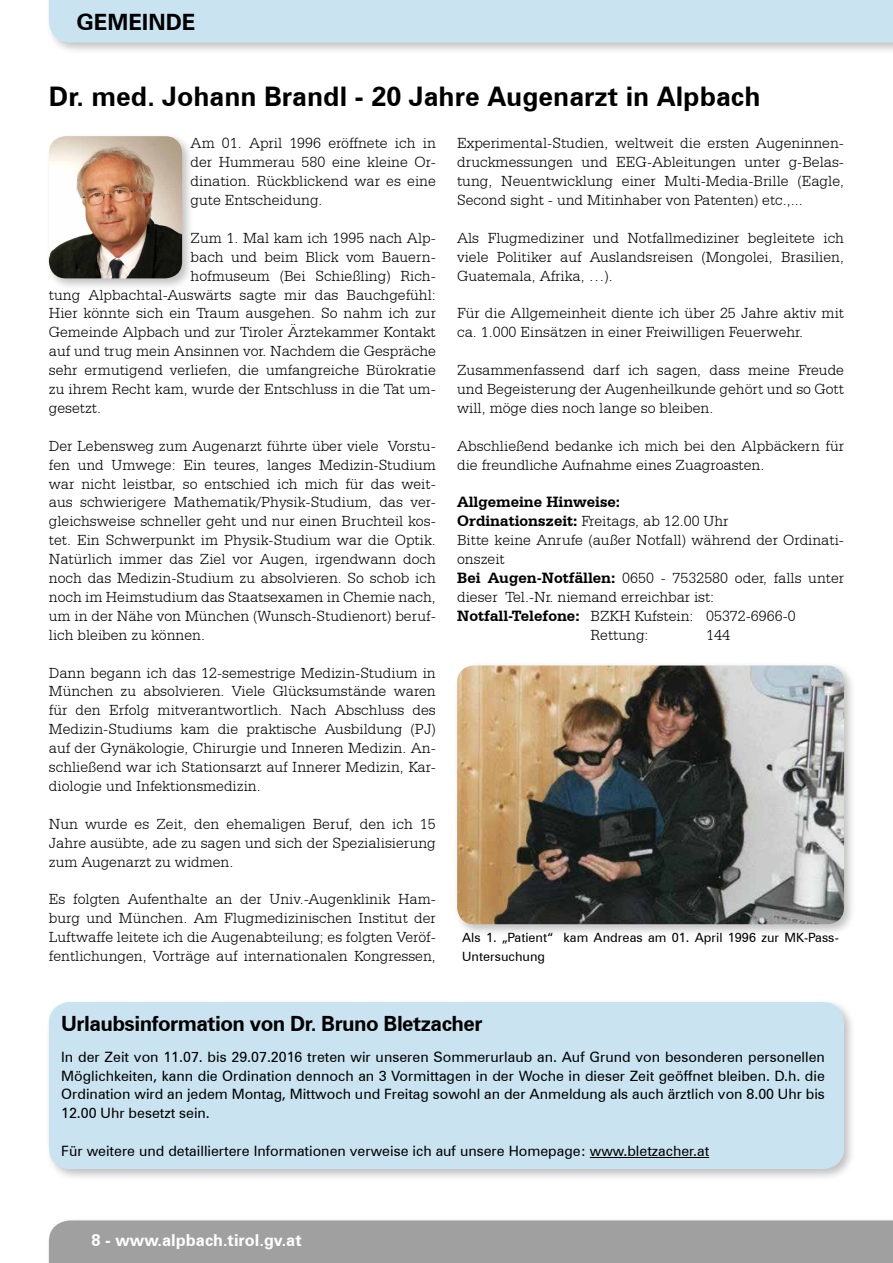
<style>
.page{position:relative;width:893px;height:1263px;background:#fff}
.page>*{position:absolute;margin:0;border:0;box-sizing:border-box;transform-origin:0 0}
.t1{font:700 27px "Zurich BT";color:#000}
.t2{font:700 22.5px "Zurich BT";color:#000}
.t3{font:700 21px "Zurich BT";letter-spacing:-.025em;color:#000}
.t4{font:700 16.5px "Zurich BT";color:#fff}
.t5{font:300 15.75px/18.9px "Serifa BT";color:#000;text-align:justify}
.t6{font:700 15.75px "Serifa BT";color:#000}
.t7{font:14.25px/18.9px "Zurich BT";color:#000;text-align:justify}
.t8{font:12.75px/18.9px "Zurich BT";color:#000}
.s1{font-weight:700}
</style>
<div class="page">
<div style="left:49px;top:1220px;width:844px;height:43px;background:#a1a0a0"></div>
<div style="left:45px;top:0;width:848px;height:55px;background:#000;opacity:.25"></div>
<div style="left:49px;top:0;width:844px;height:43px;background:#c9e4f0"></div>
<div style="left:453px;top:661px;width:403px;height:276px;background:#000;opacity:.25"></div>
<img style="left:457px;top:665px;width:387px;height:259px">
<div style="left:45px;top:998px;width:812px;height:183px;background:#000;opacity:.25"></div>
<div style="left:49px;top:1002px;width:795px;height:167px;background:#c9e4f0;border-radius:21px"></div>
<hr style="left:590px;top:1157px;width:119px;height:1px;background:#000">
<div style="left:45px;top:132px;width:149px;height:159px;background:#000;opacity:.25"></div>
<img style="left:49px;top:136px;width:133px;height:142px">
<h2 class="t2" style="left:77px;top:8px;width:120px">GEMEINDE</h2>
<h1 class="t1" style="left:49px;top:80px;width:713px">Dr. med. Johann Brandl - 20 Jahre Augenarzt in Alpbach</h1>
<p class="t5" style="left:191px;top:134px;width:247px">Am 01. April 1996 eröffnete ich in der Hummerau 580 eine kleine Or&shy;dination. Rückblickend war es eine gute Entscheidung.</p>
<p class="t5" style="left:191px;top:228px;width:247px">Zum 1. Mal kam ich 1995 nach Alp-</p>
<p class="t5" style="left:191px;top:247px;width:247px">bach und beim Blick vom Bauern-</p>
<p class="t5" style="left:191px;top:266px;width:247px">hofmuseum (Bei Schießling) Rich-</p>
<p class="t5" style="left:49px;top:285px;width:388px">tung Alpbachtal-Auswärts sagte mir das Bauchgefühl:</p>
<p class="t5" style="left:49px;top:304px;width:388px">Hier könnte sich ein Traum ausgehen. So nahm ich zur</p>
<p class="t5" style="left:49px;top:323px;width:388px">Gemeinde Alpbach und zur Tiroler Ärztekammer Kontakt</p>
<p class="t5" style="left:49px;top:341px;width:388px">auf und trug mein Ansinnen vor. Nachdem die Gespräche</p>
<p class="t5" style="left:49px;top:360px;width:388px">sehr ermutigend verliefen, die umfangreiche Bürokratie</p>
<p class="t5" style="left:49px;top:379px;width:388px">zu ihrem Recht kam, wurde der Entschluss in die Tat um-</p>
<p class="t5" style="left:49px;top:398px;width:54px">gesetzt.</p>
<p class="t5" style="left:49px;top:436px;width:388px">Der Lebensweg zum Augenarzt führte über viele Vorstu&shy;fen und Umwege: Ein teures, langes Medizin-Studium war nicht leistbar, so entschied ich mich für das weit&shy;aus schwierigere Mathematik/Physik-Studium, das ver&shy;gleichsweise schneller geht und nur einen Bruchteil kos&shy;tet. Ein Schwerpunkt im Physik-Studium war die Optik.<br>Natürlich immer das Ziel vor Augen, irgendwann doch noch das Medizin-Studium zu absolvieren. So schob ich noch im Heimstudium das Staatsexamen in Chemie nach, um in der Nähe von München (Wunsch-Studienort) beruf&shy;lich bleiben zu können.</p>
<p class="t5" style="left:49px;top:663px;width:388px">Dann begann ich das 12-semestrige Medizin-Studium in München zu absolvieren. Viele Glücksumstände waren für den Erfolg mitverantwortlich. Nach Abschluss des Medizin-Studiums kam die praktische Ausbildung (PJ) auf der Gynäkologie, Chirurgie und Inneren Medizin. An&shy;schließend war ich Stationsarzt auf Innerer Medizin, Kar&shy;diologie und Infektionsmedizin.</p>
<p class="t5" style="left:49px;top:814px;width:388px">Nun wurde es Zeit, den ehemaligen Beruf, den ich 15<br>Jahre ausübte, ade zu sagen und sich der Spezialisierung zum Augenarzt zu widmen.</p>
<p class="t5" style="left:49px;top:890px;width:388px">Es folgten Aufenthalte an der Univ.-Augenklinik Ham&shy;burg und München. Am Flugmedizinischen Institut der Luftwaffe leitete ich die Augenabteilung; es folgten Veröf&shy;fentlichungen, Vorträge auf internationalen Kongressen,</p>
<p class="t5" style="left:457px;top:134px;width:388px">Experimental-Studien, weltweit die ersten Augeninnen&shy;druckmessungen und EEG-Ableitungen unter g-Belas&shy;tung, Neuentwicklung einer Multi-Media-Brille (Eagle, Second sight - und Mitinhaber von Patenten) etc.,...</p>
<p class="t5" style="left:457px;top:228px;width:388px">Als Flugmediziner und Notfallmediziner begleitete ich viele Politiker auf Auslandsreisen (Mongolei, Brasilien, Guatemala, Afrika, …).</p>
<p class="t5" style="left:457px;top:304px;width:388px">Für die Allgemeinheit diente ich über 25 Jahre aktiv mit ca. 1.000 Einsätzen in einer Freiwilligen Feuerwehr.</p>
<p class="t5" style="left:457px;top:360px;width:388px">Zusammenfassend darf ich sagen, dass meine Freude und Begeisterung der Augenheilkunde gehört und so Gott will, möge dies noch lange so bleiben.</p>
<p class="t5" style="left:457px;top:436px;width:388px">Abschließend bedanke ich mich bei den Alpbäckern für die freundliche Aufnahme eines Zuagroasten.</p>
<p class="t6" style="left:457px;top:492px;width:164px">Allgemeine Hinweise:</p>
<p class="t5" style="left:457px;top:512px;width:273px"><span class="s1">Ordinationszeit:</span> Freitags, ab 12.00 Uhr</p>
<p class="t5" style="left:457px;top:530px;width:388px">Bitte keine Anrufe (außer Notfall) während der Ordinati-</p>
<p class="t5" style="left:457px;top:549px;width:49px">onszeit</p>
<p class="t5" style="left:457px;top:568px;width:388px"><span class="s1">Bei Augen-Notfällen:</span> 0650 - 7532580 oder, falls unter</p>
<p class="t5" style="left:457px;top:587px;width:259px">dieser Tel.-Nr. niemand erreichbar ist:</p>
<p class="t5" style="left:457px;top:606px;width:340px"><span class="s1">Notfall-Telefone:</span> BZKH Kufstein: 05372-6966-0</p>
<p class="t5" style="left:591px;top:625px;width:59px">Rettung:</p>
<p class="t5" style="left:706px;top:625px;width:25px">144</p>
<p class="t8" style="left:462px;top:928px;width:378px">Als 1. „Patient“ kam Andreas am 01. April 1996 zur MK-Pass-<br>Untersuchung</p>
<h3 class="t3" style="left:61px;top:1010px;width:423px">Urlaubsinformation von Dr. Bruno Bletzacher</h3>
<p class="t7" style="left:61px;top:1047px;width:765px">In der Zeit von 11.07. bis 29.07.2016 treten wir unseren Sommerurlaub an. Auf Grund von besonderen personellen Möglichkeiten, kann die Ordination dennoch an 3 Vormittagen in der Woche in dieser Zeit geöffnet bleiben. D.h. die Ordination wird an jedem Montag, Mittwoch und Freitag sowohl an der Anmeldung als auch ärztlich von 8.00 Uhr bis 12.00 Uhr besetzt sein.</p>
<p class="t7" style="left:61px;top:1141px;width:649px">Für weitere und detailliertere Informationen verweise ich auf unsere Homepage: www.bletzacher.at</p>
<p class="t4" style="left:91px;top:1230px;width:212px">8 - www.alpbach.tirol.gv.at</p>
</div>
